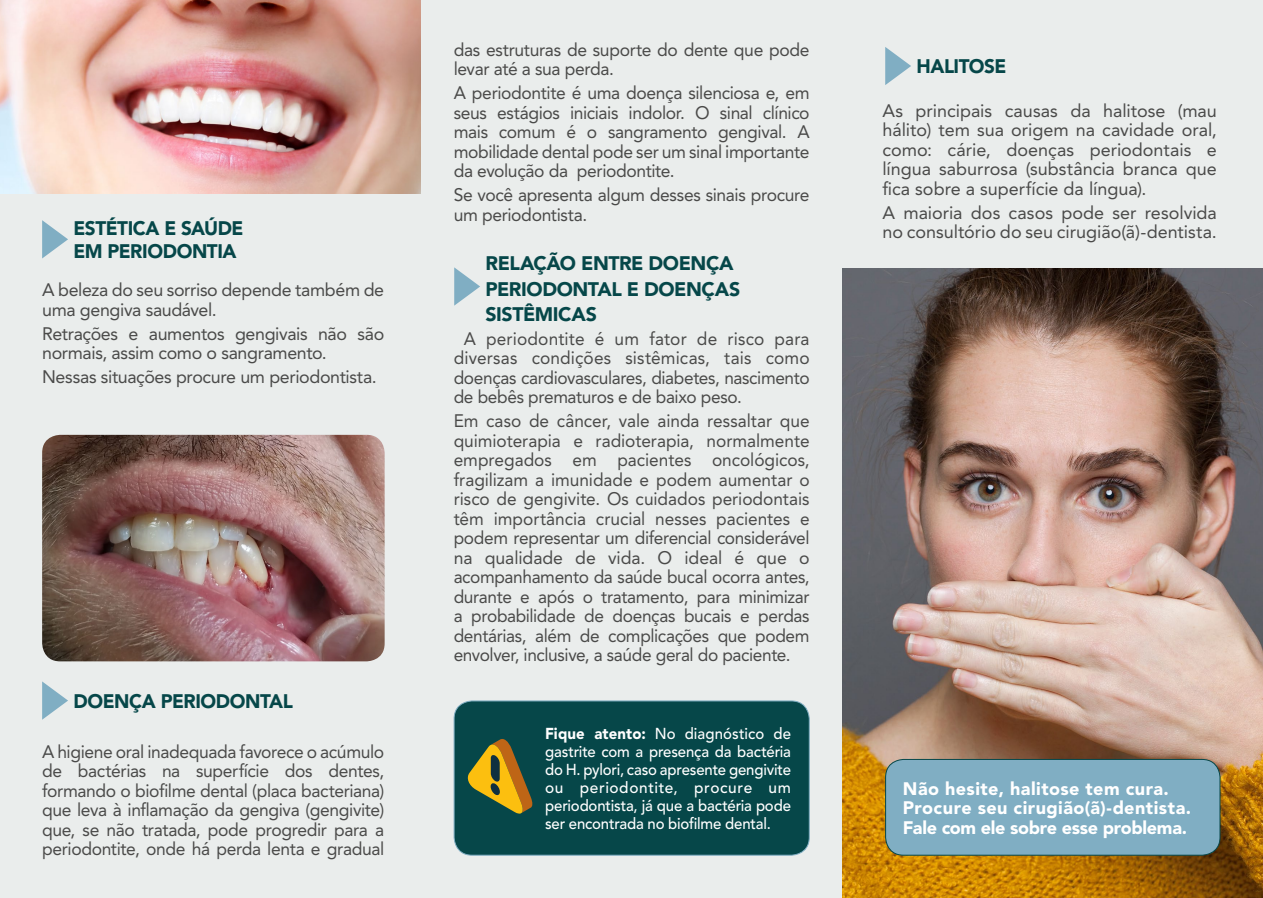
<style>
.page{position:relative;width:1263px;height:898px;background:#fff}
.page>*{position:absolute;margin:0;border:0;box-sizing:border-box;transform-origin:0 0}
.t1{font:900 19.5px/25.5px "Avenir LT Std";letter-spacing:-.025em;color:#064749}
.t2{font:18px/19.5px "Avenir LT Std";letter-spacing:-.02em;color:#4a4a49}
.t3{font:18px/19.5px "Avenir LT Std";letter-spacing:-.02em;color:#4a4a49;text-align:justify;scale:.96 1}
.t4{font:900 18px/19.5px "Avenir LT Std";letter-spacing:.02em;color:#fff}
.t5{font:18px/19.5px "Avenir LT Std";color:#4a4a49}
.t6{font:500 15.75px/18px "Avenir LT Std";letter-spacing:-.01em;color:#fff;text-align:justify;scale:.95 1}
.s1{font-weight:900}
</style>
<div class="page">
<div style="left:0;top:0;width:1263px;height:897px;background:#eaedec"></div>
<svg style="left:42px;top:220px;width:26px;height:38px"></svg>
<svg style="left:42px;top:681px;width:26px;height:38px"></svg>
<svg style="left:454px;top:267px;width:26px;height:38px"></svg>
<svg style="left:885px;top:47px;width:26px;height:38px"></svg>
<div style="left:454px;top:700px;width:355px;height:154px;background:#064749;border-radius:18px"></div>
<div style="left:454px;top:700px;width:356px;height:155px;border:1px solid #80aec3;border-radius:18px"></div>
<svg style="left:467px;top:739px;width:66px;height:74px"></svg>
<img style="left:42px;top:434px;width:343px;height:227px">
<img style="left:0;top:0;width:421px;height:194px">
<img style="left:842px;top:268px;width:421px;height:629px">
<div style="left:885px;top:759px;width:335px;height:95px;background:#80aec3;border-radius:18px"></div>
<div style="left:885px;top:758px;width:335px;height:97px;border:1px solid #064749;border-radius:18px"></div>
<p class="t1" style="left:73px;top:217px;width:172px;line-height:22.5px">ESTÉTICA E SAÚDE<br>EM PERIODONTIA</p>
<p class="t2" style="left:42px;top:280px;width:344px">A beleza do seu sorriso depende também de uma gengiva saudável.</p>
<p class="t2" style="left:42px;top:323px;width:344px">Retrações e aumentos gengivais não são normais, assim como o sangramento.</p>
<p class="t2" style="left:42px;top:367px;width:336px">Nessas situações procure um periodontista.</p>
<p class="t1" style="left:73px;top:688px;width:221px">DOENÇA PERIODONTAL</p>
<p class="t2" style="left:42px;top:741px;width:344px;text-align:justify">A higiene oral inadequada favorece o acúmulo de bactérias na superfície dos dentes, formando o biofilme dental (placa bacteriana) que leva à inflamação da gengiva (gengivite) que, se não tratada, pode progredir para a periodontite, onde há perda lenta e gradual</p>
<p class="t2" style="left:454px;top:40px;width:357px">das estruturas de suporte do dente que pode levar até a sua perda.</p>
<p class="t2" style="left:454px;top:83px;width:357px;text-align:justify">A periodontite é uma doença silenciosa e, em seus estágios iniciais indolor. O sinal clínico mais comum é o sangramento gengival. A mobilidade dental pode ser um sinal importante da evolução da periodontite.</p>
<p class="t2" style="left:454px;top:185px;width:357px">Se você apresenta algum desses sinais procure um periodontista.</p>
<p class="t1" style="left:486px;top:250px;width:256px">RELAÇÃO ENTRE DOENÇA<br>PERIODONTAL E DOENÇAS<br>SISTÊMICAS</p>
<p class="t3" style="left:454px;top:329px;width:372px;text-indent:10px">A periodontite é um fator de risco para diversas condições sistêmicas, tais como doenças cardiovasculares, diabetes, nascimento de bebês prematuros e de baixo peso.</p>
<p class="t3" style="left:454px;top:411px;width:372px">Em caso de câncer, vale ainda ressaltar que quimioterapia e radioterapia, normalmente empregados em pacientes oncológicos, fragilizam a imunidade e podem aumentar o risco de gengivite. Os cuidados periodontais têm importância crucial nesses pacientes e podem representar um diferencial considerável na qualidade de vida. O ideal é que o acompanhamento da saúde bucal ocorra antes, durante e após o tratamento, para minimizar a probabilidade de doenças bucais e perdas dentárias, além de complicações que podem envolver, inclusive, a saúde geral do paciente.</p>
<p class="t6" style="left:545px;top:724px;width:260px"><span class="s1">Fique atento:</span> No diagnóstico de gastrite com a presença da bactéria do H. pylori, caso apresente gengivite ou periodontite, procure um periodontista, já que a bactéria pode ser encontrada no biofilme dental.</p>
<p class="t1" style="left:916px;top:54px;width:91px">HALITOSE</p>
<p class="t2" style="left:882px;top:101px;width:336px;text-align:justify">As principais causas da halitose (mau hálito) tem sua origem na cavidade oral, como: cárie, doenças periodontais e língua saburrosa (substância branca que fica sobre a superfície da língua).</p>
<p class="t5" style="left:882px;top:203px;width:336px">A maioria dos casos pode ser resolvida no consultório do seu cirugião(ã)-dentista.</p>
<p class="t4" style="left:903px;top:778px;width:290px">Não hesite, halitose tem cura.<br>Procure seu cirugião(ã)-dentista.<br>Fale com ele sobre esse problema.</p>
</div>
